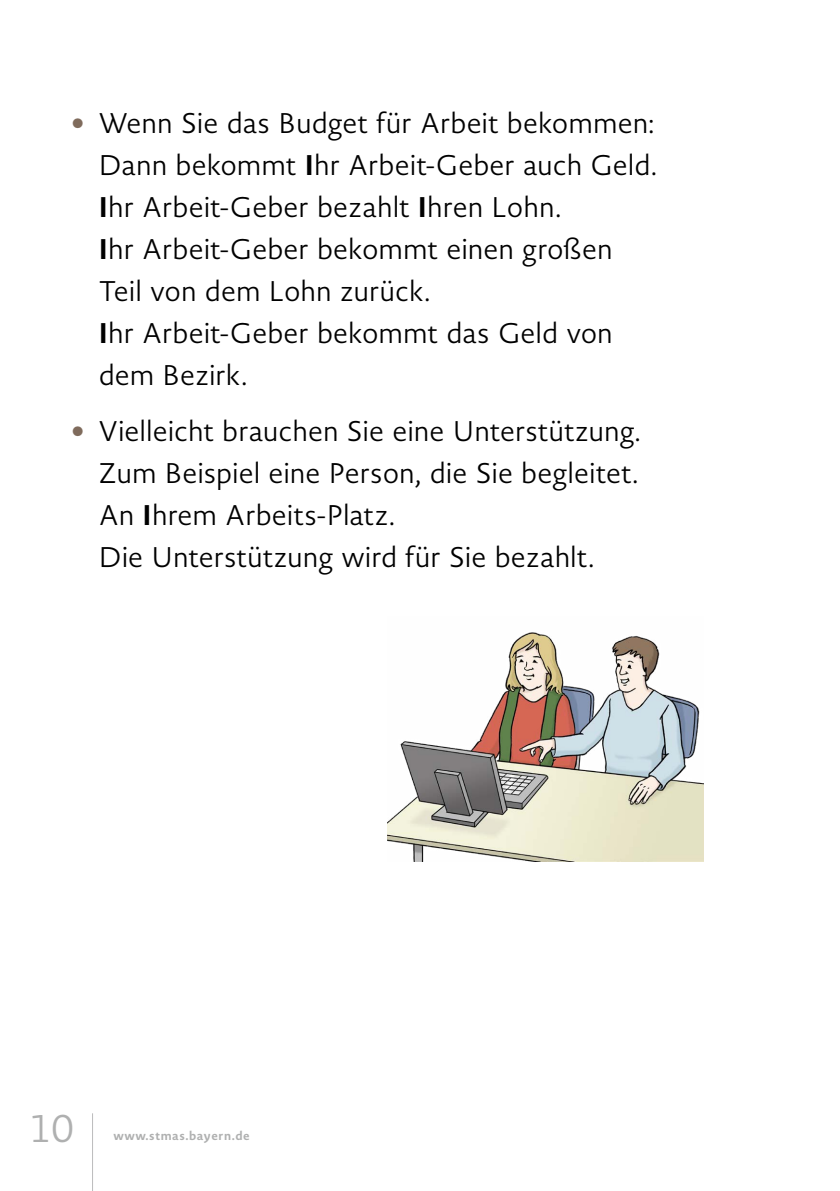
<style>
.page{position:relative;width:840px;height:1191px;background:#fff}
.page>*{position:absolute;margin:0;border:0;box-sizing:border-box;transform-origin:0 0}
.t1{font:300 38px "Novel Sans Pro";color:#afb0b0}
.t2{font:300 28px/42px "Novel Sans Pro";color:#000}
.t3{font:12px "Novel Sans Pro Bold 2";letter-spacing:.045em;color:#afb0b0}
.s1{font-family:"Frutiger LT Std";font-weight:700;color:#7f6b5c}
.s2{font-weight:700}
</style>
<div class="page">
<hr style="left:92px;top:1113px;width:1px;height:78px;background:#bcbcbd">
<img style="left:387px;top:632px;width:316px;height:229px">
<p class="t2" style="left:99px;top:102px;width:559px;text-indent:-28px"><span class="s1">•</span> Wenn Sie das Budget für Arbeit bekommen:<br>Dann bekommt <span class="s2">I</span>hr Arbeit-Geber auch Geld.<br><span class="s2">I</span>hr Arbeit-Geber bezahlt <span class="s2">I</span>hren Lohn.<br><span class="s2">I</span>hr Arbeit-Geber bekommt einen großen Teil von dem Lohn zurück.<br><span class="s2">I</span>hr Arbeit-Geber bekommt das Geld von dem Bezirk.</p>
<p class="t2" style="left:99px;top:410px;width:543px;text-indent:-28px"><span class="s1">•</span> Vielleicht brauchen Sie eine Unterstützung.<br>Zum Beispiel eine Person, die Sie begleitet.<br>An <span class="s2">I</span>hrem Arbeits-Platz.<br>Die Unterstützung wird für Sie bezahlt.</p>
<h1 class="t1" style="left:29px;top:1102px;width:46px">10</h1>
<p class="t3" style="left:113px;top:1126px;width:138px">www.stmas.bayern.de</p>
</div>
